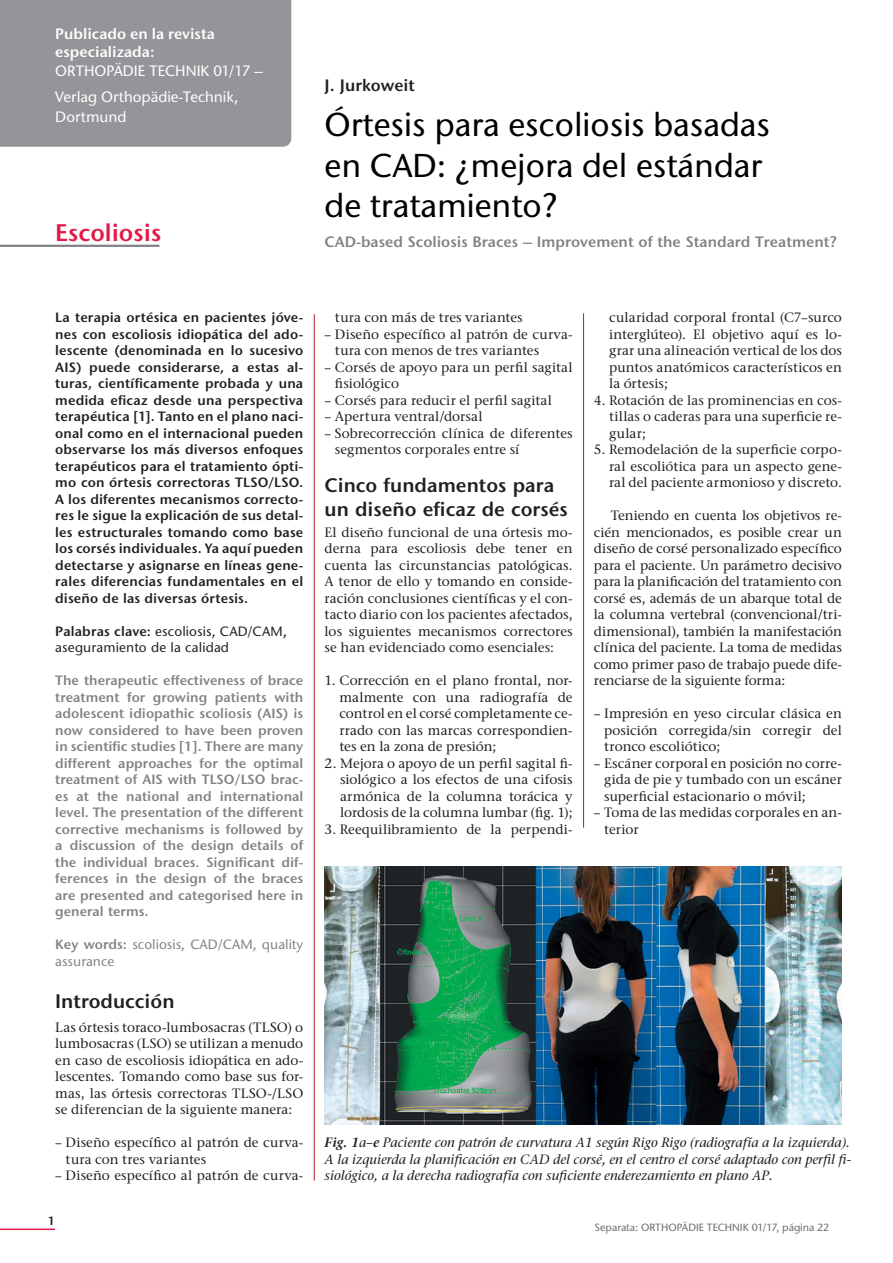
<style>
.page{position:relative;width:893px;height:1263px;background:#fff}
.page>*{position:absolute;margin:0;border:0;box-sizing:border-box;transform-origin:0 0}
.t1{font:500 33px/40.5px "Stone Sans ITC Std";color:#000}
.t2{font:600 24px "Stone Sans ITC Std";color:#e31a47}
.t3{font:600 19.5px/24px "Stone Sans ITC Std";color:#231f20}
.t4{font:600 16.5px "Stone Sans ITC Std";color:#231f20}
.t5{font:600 15px "Stone Sans ITC Std";color:#808285}
.t6{font:500 15px/25.8px "Stone Sans ITC Std";color:#fff}
.t7{font:600 15px/18px "Stone Sans ITC Std";color:#fff}
.t8{font:500 13.5px/16.5px "Stone Ser ITC Std";letter-spacing:.005em;color:#231f20;text-align:justify}
.t9{font:600 13.5px/16.5px "Stone Sans ITC Std";letter-spacing:.01em;color:#231f20;text-align:justify}
.t10{font:600 13.5px/16.5px "Stone Sans ITC Std";color:#808285;text-align:justify}
.t11{font:italic 500 13.5px/16.5px "Stone Ser ITC Std";color:#231f20;text-align:justify}
.t12{font:500 13.5px/16.5px "Stone Sans ITC Std";letter-spacing:.01em;color:#231f20}
.t13{font:500 13.5px/16.5px "Stone Sans ITC Std";color:#808285}
.t14{font:600 12px "Stone Sans ITC Std";color:#231f20}
.t15{font:500 10.5px "Stone Sans ITC Std";color:#6c6d70}
.s1{font-weight:600}
</style>
<div class="page">
<hr style="left:0;top:1228px;width:55px;height:2px;background:#e31a47">
<hr style="left:583px;top:313px;width:1px;height:515px;background:#b61c20">
<hr style="left:314px;top:314px;width:1px;height:866px;background:#b61c20">
<hr style="left:0;top:245px;width:159px;height:2px;background:#808285">
<img style="left:325px;top:867px;width:517px;height:257px">
<div style="left:0;top:0;width:291px;height:147px;background:#939598"></div>
<p class="t7" style="left:55px;top:24px;width:161px">Publicado en la revista especializada:</p>
<p class="t6" style="left:55px;top:58px;width:209px">ORTHOPÄDIE TECHNIK 01/17 –<br>Verlag Orthopädie-Technik,</p>
<p class="t6" style="left:55px;top:104px;width:73px">Dortmund</p>
<h2 class="t2" style="left:55px;top:218px;width:108px">Escoliosis</h2>
<p class="t4" style="left:325px;top:75px;width:92px">J. Jurkoweit</p>
<h1 class="t1" style="left:325px;top:104px;width:447px">Órtesis para escoliosis basadas en CAD: ¿mejora del estándar de tratamiento?</h1>
<p class="t5" style="left:325px;top:232px;width:514px">CAD-based Scoliosis Braces – Improvement of the Standard Treatment?</p>
<p class="t9" style="left:55px;top:309px;width:250px">La terapia ortésica en pacientes jóve&shy;nes con escoliosis idiopática del ado&shy;lescente (denominada en lo sucesivo AIS) puede considerarse, a estas al&shy;turas, científicamente probada y una medida eficaz desde una perspectiva terapéutica [1]. Tanto en el plano naci&shy;onal como en el internacional pueden observarse los más diversos enfoques terapéuticos para el tratamiento ópti&shy;mo con órtesis correctoras TLSO/LSO.<br>A los diferentes mecanismos correcto&shy;res le sigue la explicación de sus detal&shy;les estructurales tomando como base los corsés individuales. Ya aquí pueden detectarse y asignarse en líneas gene&shy;rales diferencias fundamentales en el diseño de las diversas órtesis.</p>
<p class="t12" style="left:55px;top:623px;width:233px"><span class="s1">Palabras clave:</span> escoliosis, CAD/CAM, aseguramiento de la calidad</p>
<p class="t10" style="left:55px;top:672px;width:250px">The therapeutic effectiveness of brace treatment for growing patients with adolescent idiopathic scoliosis (AIS) is now considered to have been proven in scientific studies [1]. There are many different approaches for the optimal treatment of AIS with TLSO/LSO brac&shy;es at the national and international level. The presentation of the different corrective mechanisms is followed by a discussion of the design details of the individual braces. Significant dif&shy;ferences in the design of the braces are presented and categorised here in general terms.</p>
<p class="t13" style="left:55px;top:936px;width:250px"><span class="s1">Key words:</span> scoliosis, CAD/CAM, quality assurance</p>
<h3 class="t3" style="left:55px;top:988px;width:121px">Introducción</h3>
<p class="t8" style="left:55px;top:1019px;width:250px">Las órtesis toraco-lumbosacras (TLSO) o lumbosacras (LSO) se utilizan a menudo en caso de escoliosis idiopática en ado&shy;lescentes. Tomando como base sus for&shy;mas, las órtesis correctoras TLSO-/LSO se diferencian de la siguiente manera:</p>
<p class="t8" style="left:66px;top:1134px;width:239px;text-indent:-10px">– Diseño específico al patrón de curva&shy;tura con tres variantes</p>
<p class="t8" style="left:55px;top:1167px;width:250px">– Diseño específico al patrón de curva-</p>
<p class="t14" style="left:48px;top:1214px;width:9px">1</p>
<p class="t8" style="left:335px;top:309px;width:189px">tura con más de tres variantes</p>
<p class="t8" style="left:335px;top:326px;width:239px;text-indent:-10px">– Diseño específico al patrón de curva&shy;tura con menos de tres variantes</p>
<p class="t8" style="left:335px;top:359px;width:239px;text-indent:-10px">– Corsés de apoyo para un perfil sagital fisiológico</p>
<p class="t8" style="left:325px;top:392px;width:229px">– Corsés para reducir el perfil sagital</p>
<p class="t8" style="left:325px;top:408px;width:160px">– Apertura ventral/dorsal</p>
<p class="t8" style="left:335px;top:425px;width:239px;text-indent:-10px">– Sobrecorrección clínica de diferentes segmentos corporales entre sí</p>
<h3 class="t3" style="left:325px;top:473px;width:245px">Cinco fundamentos para un diseño eficaz de corsés</h3>
<p class="t8" style="left:325px;top:524px;width:250px">El diseño funcional de una órtesis mo&shy;derna para escoliosis debe tener en cuenta las circunstancias patológicas.<br>A tenor de ello y tomando en conside&shy;ración conclusiones científicas y el con&shy;tacto diario con los pacientes afectados, los siguientes mecanismos correctores se han evidenciado como esenciales:</p>
<p class="t8" style="left:339px;top:672px;width:235px;text-indent:-15px">1. Corrección en el plano frontal, nor&shy;malmente con una radiografía de control en el corsé completamente ce&shy;rrado con las marcas correspondien&shy;tes en la zona de presión;</p>
<p class="t8" style="left:340px;top:755px;width:234px;text-indent:-16px">2. Mejora o apoyo de un perfil sagital fi&shy;siológico a los efectos de una cifosis armónica de la columna torácica y lordosis de la columna lumbar (fig. 1);</p>
<p class="t8" style="left:325px;top:821px;width:250px">3. Reequilibramiento de la perpendi-</p>
<p class="t8" style="left:609px;top:309px;width:234px">cularidad corporal frontal (C7–surco interglúteo). El objetivo aquí es lo&shy;grar una alineación vertical de los dos puntos anatómicos característicos en la órtesis;</p>
<p class="t8" style="left:609px;top:392px;width:234px;text-indent:-15px">4. Rotación de las prominencias en cos&shy;tillas o caderas para una superficie re&shy;gular;</p>
<p class="t8" style="left:609px;top:441px;width:234px;text-indent:-15px">5. Remodelación de la superficie corpo&shy;ral escoliótica para un aspecto gene&shy;ral del paciente armonioso y discreto.</p>
<p class="t8" style="left:594px;top:507px;width:250px;text-indent:17px">Teniendo en cuenta los objetivos re&shy;cién mencionados, es posible crear un diseño de corsé personalizado específico para el paciente. Un parámetro decisivo para la planificación del tratamiento con corsé es, además de un abarque total de la columna vertebral (convencional/tri&shy;dimensional), también la manifestación clínica del paciente. La toma de medidas como primer paso de trabajo puede dife&shy;renciarse de la siguiente forma:</p>
<p class="t8" style="left:604px;top:705px;width:239px;text-indent:-10px">– Impresión en yeso circular clásica en posición corregida/sin corregir del tronco escoliótico;</p>
<p class="t8" style="left:604px;top:755px;width:239px;text-indent:-10px">– Escáner corporal en posición no corre&shy;gida de pie y tumbado con un escáner superficial estacionario o móvil;</p>
<p class="t8" style="left:604px;top:804px;width:239px;text-indent:-10px">– Toma de las medidas corporales en an&shy;terior</p>
<p class="t11" style="left:325px;top:1134px;width:528px"><span class="s1">Fig. 1</span>a–<span class="s1">e</span> Paciente con patrón de curvatura A1 según Rigo Rigo (radiografía a la izquierda).<br>A la izquierda la planificación en CAD del corsé, en el centro el corsé adaptado con perfil fi&shy;siológico, a la derecha radiografía con suficiente enderezamiento en plano AP.</p>
<p class="t15" style="left:595px;top:1220px;width:236px">Separata: ORTHOPÄDIE TECHNIK 01/17, página 22</p>
</div>
